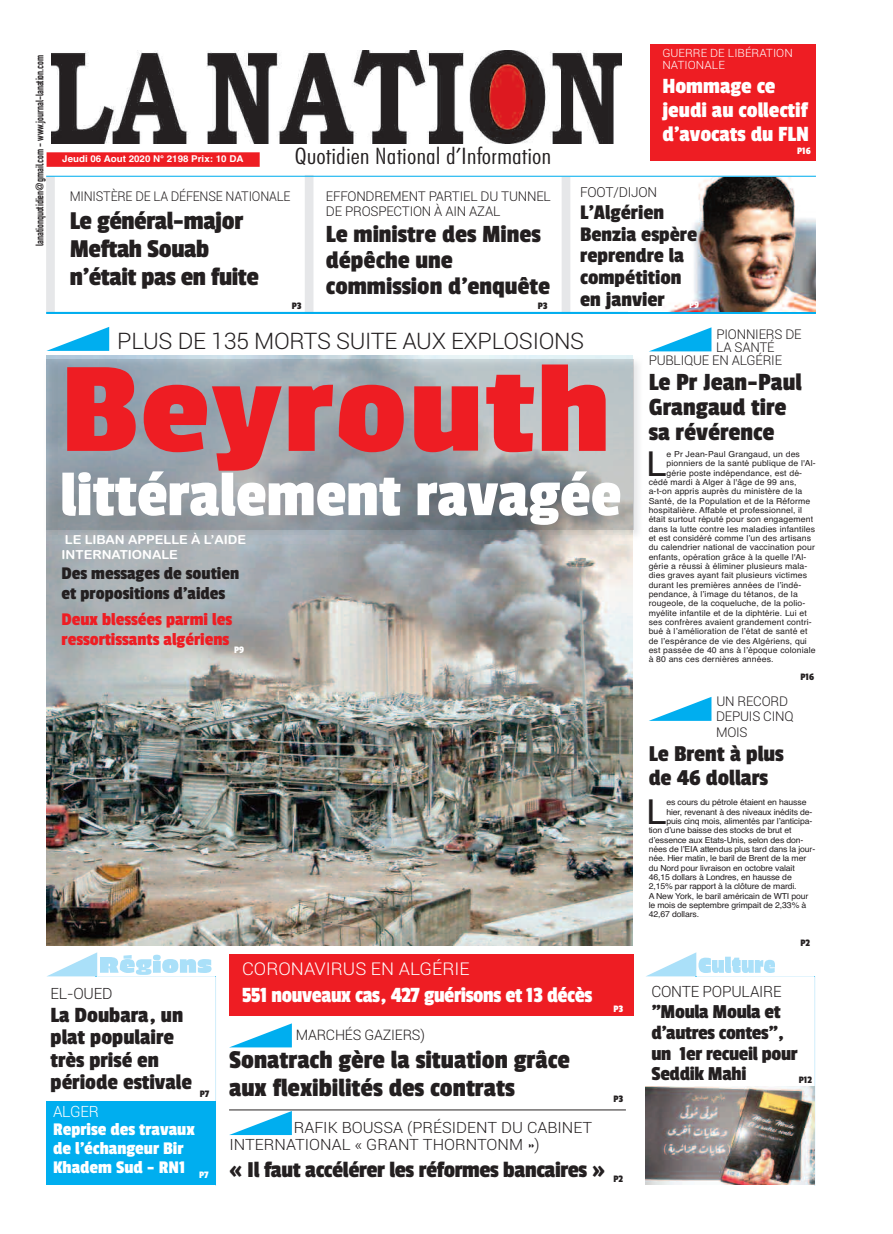
<style>
.page{position:relative;width:893px;height:1234px;background:#fff}
.page>*{position:absolute;margin:0;border:0;box-sizing:border-box;transform-origin:0 0}
.t1{font:134.7px "Passion One";letter-spacing:.015em;color:#ee1d23;scale:1.16 1}
.t2{font:66.3px "Passion One";color:#fff;scale:1.05 1}
.t3{font:34.35px "Helvetica";color:#231f20;scale:1.05 1}
.t4{font:27px/27.9px "Passion One";color:#231f20;scale:1.05 1}
.t5{font:25.95px/26px "Passion One";color:#231f20;scale:1.05 1}
.t6{font:23.85px/23.9px "Passion One";letter-spacing:-.015em;color:#231f20;scale:1.05 1}
.t7{font:22.8px/22.4px "Passion One";color:#231f20;scale:1.05 1}
.t8{font:22.8px/23.9px "Passion One";color:#fff;scale:1.05 1}
.t9{font:22.8px "Passion One";color:#fff}
.t10{font:300 22.8px "Roboto";letter-spacing:-.015em;color:#231f20}
.t11{font:300 condensed 22.8px "Futura BT";color:#231f20;scale:1.21 1}
.t12{font:21.75px/21.8px "Passion One";color:#231f20;scale:1.05 1}
.t13{font:20.7px/20.7px "Passion One";letter-spacing:-.015em;color:#231f20;scale:1.05 1}
.t14{font:18.6px/18.6px "Passion One";color:#fff;scale:1.05 1}
.t15{font:18.6px/19.6px "Passion One";color:#ee1d23;scale:1.05 1}
.t16{font:18.6px/19.6px "Passion One";color:#231f20;scale:1.05 1}
.t17{font:300 17.55px "Roboto";color:#fff;scale:1.05 1}
.t18{font:300 15.6px/16.5px "Roboto";color:#231f20;scale:1.05 1}
.t19{font:300 15.6px "Roboto";color:#231f20}
.t20{font:300 15.6px "Roboto";letter-spacing:-.015em;color:#fff}
.t21{font:300 14.55px "Roboto";letter-spacing:-.015em;color:#231f20}
.t22{font:300 13.8px "Roboto";letter-spacing:-.015em;color:#231f20}
.t23{font:300 13.5px/15.6px "Roboto";letter-spacing:-.015em;color:#231f20}
.t24{font:300 13.5px "Roboto";letter-spacing:-.015em;color:#231f20;scale:.94 1}
.t25{font:12.45px/15.6px "Arial Rounded MT Bold";color:#fff;scale:1.05 1}
.t26{font:300 11.4px/12.5px "Roboto";color:#fff;scale:1.05 1}
.t27{font:700 10.8px "DIN Condensed";color:#231f20;scale:.95 1}
.t28{font:10.35px "Passion One";color:#231f20;scale:1.05 1}
.t29{font:10.35px "Passion One";color:#fff;scale:1.05 1}
.t30{font:700 9.3px "Helvetica";color:#fff;scale:1.05 1}
.t31{font:8.25px "Helvetica";letter-spacing:.015em;color:#231f20;scale:1.05 1}
.t32{font:8.25px "Helvetica";letter-spacing:-.015em;color:#231f20;scale:1.05 1}
</style>
<div class="page">
<img style="left:47px;top:543px;width:586px;height:402px">
<div style="left:229px;top:954px;width:404px;height:61px;background:#ee1d23"></div>
<svg style="left:46px;top:327px;width:63px;height:24px"></svg>
<svg style="left:230px;top:1023px;width:62px;height:24px"></svg>
<svg style="left:229px;top:1110px;width:63px;height:24px"></svg>
<hr style="left:229px;top:1109px;width:397px;height:1px;background:#231f20">
<svg style="left:46px;top:952px;width:170px;height:233px"></svg>
<div style="left:46px;top:1100px;width:170px;height:84px;background:#00aeef"></div>
<img style="left:46px;top:355px;width:588px;height:188px">
<img style="left:633px;top:359px;width:1px;height:170px">
<div style="left:47px;top:152px;width:213px;height:15px;background:#ee1d23"></div>
<img style="left:51px;top:50px;width:571px;height:93px">
<div style="left:46px;top:176px;width:9px;height:138px;background:#e6e7e9"></div>
<div style="left:305px;top:175px;width:8px;height:139px;background:#e6e7e9"></div>
<div style="left:562px;top:177px;width:8px;height:137px;background:#e6e7e9"></div>
<hr style="left:46px;top:312px;width:770px;height:2px;background:#00aeef">
<hr style="left:46px;top:176px;width:770px;height:1px;background:#00aeef">
<div style="left:650px;top:44px;width:166px;height:116px;background:#ee1d23"></div>
<svg style="left:645px;top:952px;width:171px;height:233px"></svg>
<img style="left:645px;top:1085px;width:170px;height:99px">
<svg style="left:650px;top:327px;width:61px;height:24px"></svg>
<img style="left:668px;top:177px;width:148px;height:135px">
<svg style="left:651px;top:697px;width:60px;height:23px"></svg>
<h3 class="t27" style="left:33px;top:246px;width:202px;rotate:-90deg">lanationquotidien@gmail.com - www.journal-lanation.com</h3>
<p class="t30" style="left:62px;top:154px;width:174px">Jeudi 06 Aout 2020 N° 2198 Prix: 10 DA</p>
<h3 class="t11" style="left:295px;top:143px;width:213px">Quotidien National d’Information</h3>
<h3 class="t24" style="left:70px;top:188px;width:236px">MINISTÈRE DE LA DÉFENSE NATIONALE</h3>
<h3 class="t4" style="left:70px;top:206px;width:182px">Le général-major<br>Meftah Souab n’était pas en fuite</h3>
<p class="t28" style="left:292px;top:300px;width:11px">P3</p>
<h3 class="t23" style="left:326px;top:188px;width:227px">EFFONDREMENT PARTIEL DU TUNNEL<br>DE PROSPECTION À AIN AZAL</h3>
<h3 class="t5" style="left:326px;top:221px;width:215px">Le ministre des Mines dépêche une commission d’enquête</h3>
<p class="t28" style="left:538px;top:300px;width:11px">P3</p>
<h3 class="t26" style="left:662px;top:47px;width:126px">GUERRE DE LIBÉRATION<br>NATIONALE</h3>
<h3 class="t8" style="left:662px;top:74px;width:141px">Hommage ce jeudi au collectif d'avocats du FLN</h3>
<h3 class="t22" style="left:580px;top:184px;width:79px">FOOT/DIJON</h3>
<h3 class="t12" style="left:580px;top:201px;width:115px">L'Algérien<br>Benzia espère reprendre la compétition en janvier <sub>P9</sub></h3>
<p class="t29" style="left:797px;top:145px;width:14px">P16</p>
<h3 class="t10" style="left:117px;top:328px;width:469px">PLUS DE 135 MORTS SUITE AUX EXPLOSIONS</h3>
<h1 class="t1" style="left:60px;top:338px;width:476px">Beyrouth</h1>
<h2 class="t2" style="left:60px;top:459px;width:536px">littéralement ravagée</h2>
<h3 class="t25" style="left:62px;top:531px;width:177px">LE LIBAN APPELLE À L’AIDE<br>INTERNATIONALE</h3>
<h3 class="t16" style="left:62px;top:563px;width:171px">Des messages de soutien et propositions d’aides</h3>
<h3 class="t15" style="left:62px;top:609px;width:164px">Deux blessées parmi les ressortissants algériens</h3>
<p class="t29" style="left:234px;top:644px;width:11px">P9</p>
<h3 class="t23" style="left:716px;top:326px;width:87px">PIONNIERS DE</h3>
<h3 class="t23" style="left:716px;top:339px;width:60px">LA SANTÉ</h3>
<h3 class="t23" style="left:649px;top:353px;width:135px">PUBLIQUE EN ALGÉRIE</h3>
<h3 class="t5" style="left:649px;top:369px;width:147px;line-height:24.9px">Le Pr Jean-Paul<br>Grangaud tire sa révérence</h3>
<h3 class="t3" style="left:647px;top:443px;width:21px">L</h3>
<p class="t31" style="left:667px;top:449px;width:129px">e Pr Jean-Paul Grangaud, un des</p>
<p class="t31" style="left:667px;top:458px;width:144px">pionniers de la santé publique de l'Al-</p>
<p class="t31" style="left:667px;top:468px;width:131px">gérie poste indépendance, est dé-</p>
<p class="t31" style="left:649px;top:477px;width:142px">cédé mardi à Alger à l'âge de 99 ans,</p>
<p class="t31" style="left:649px;top:486px;width:148px">a-t-on appris auprès du ministère de la</p>
<p class="t31" style="left:649px;top:496px;width:155px">Santé, de la Population et de la Réforme</p>
<p class="t31" style="left:649px;top:505px;width:148px">hospitalière. Affable et professionnel, il</p>
<p class="t31" style="left:649px;top:514px;width:158px">était surtout réputé pour son engagement</p>
<p class="t31" style="left:649px;top:523px;width:160px">dans la lutte contre les maladies infantiles</p>
<p class="t31" style="left:649px;top:533px;width:156px">et est considéré comme l’un des artisans</p>
<p class="t31" style="left:649px;top:542px;width:160px">du calendrier national de vaccination pour</p>
<p class="t31" style="left:649px;top:551px;width:152px">enfants, opération grâce à la quelle l'Al-</p>
<p class="t31" style="left:649px;top:561px;width:153px">gérie a réussi à éliminer plusieurs mala-</p>
<p class="t31" style="left:649px;top:570px;width:152px">dies graves ayant fait plusieurs victimes</p>
<p class="t31" style="left:649px;top:579px;width:147px">durant les premières années de l’indé-</p>
<p class="t31" style="left:649px;top:589px;width:144px">pendance, à l’image du tétanos, de la</p>
<p class="t31" style="left:649px;top:598px;width:151px">rougeole, de la coqueluche, de la polio-</p>
<p class="t31" style="left:649px;top:607px;width:152px">myélite infantile et de la diphtérie. Lui et</p>
<p class="t31" style="left:649px;top:617px;width:157px">ses confrères avaient grandement contri-</p>
<p class="t31" style="left:649px;top:626px;width:153px">bué à l’amélioration de l’état de santé et</p>
<p class="t31" style="left:649px;top:635px;width:152px">de l’espérance de vie des Algériens, qui</p>
<p class="t31" style="left:649px;top:645px;width:161px">est passée de 40 ans à l’époque coloniale</p>
<p class="t31" style="left:649px;top:654px;width:121px">à 80 ans ces dernières années.</p>
<p class="t28" style="left:800px;top:670px;width:14px">P16</p>
<h3 class="t23" style="left:716px;top:693px;width:79px">UN RECORD<br>DEPUIS CINQ<br>MOIS</h3>
<h3 class="t6" style="left:649px;top:741px;width:130px">Le Brent à plus de 46 dollars</h3>
<h3 class="t3" style="left:647px;top:791px;width:21px">L</h3>
<p class="t32" style="left:666px;top:797px;width:135px">es cours du pétrole étaient en hausse</p>
<p class="t32" style="left:666px;top:806px;width:141px">hier, revenant à des niveaux inédits de-</p>
<p class="t32" style="left:666px;top:816px;width:140px">puis cinq mois, alimentés par l’anticipa-</p>
<p class="t32" style="left:649px;top:825px;width:138px">tion d’une baisse des stocks de brut et</p>
<p class="t32" style="left:649px;top:834px;width:149px">d’essence aux Etats-Unis, selon des don-</p>
<p class="t32" style="left:649px;top:844px;width:160px">nées de l’EIA attendus plus tard dans la jour-</p>
<p class="t32" style="left:649px;top:853px;width:152px">née. Hier matin, le baril de Brent de la mer</p>
<p class="t32" style="left:649px;top:862px;width:141px">du Nord pour livraison en octobre valait</p>
<p class="t32" style="left:649px;top:872px;width:138px">46,15 dollars à Londres, en hausse de</p>
<p class="t32" style="left:649px;top:881px;width:142px">2,15% par rapport à la clôture de mardi.</p>
<p class="t32" style="left:649px;top:890px;width:154px">A New York, le baril américain de WTI pour</p>
<p class="t32" style="left:649px;top:900px;width:152px">le mois de septembre grimpait de 2,33% à</p>
<p class="t32" style="left:649px;top:909px;width:50px">42,67 dollars.</p>
<p class="t28" style="left:800px;top:936px;width:11px">P2</p>
<h3 class="t17" style="left:242px;top:958px;width:218px">CORONAVIRUS EN ALGÉRIE</h3>
<h3 class="t9" style="left:242px;top:982px;width:352px">551 nouveaux cas, 427 guérisons et 13 décès</h3>
<h3 class="t19" style="left:51px;top:984px;width:63px">EL-OUED</h3>
<h3 class="t7" style="left:51px;top:1003px;width:136px">La Doubara, un plat populaire très prisé en période estivale</h3>
<h3 class="t20" style="left:53px;top:1101px;width:47px">ALGER</h3>
<h3 class="t14" style="left:53px;top:1119px;width:136px">Reprise des travaux de l'échangeur Bir<br>Khadem Sud - RN1</h3>
<p class="t29" style="left:613px;top:1002px;width:11px">P3</p>
<h3 class="t21" style="left:296px;top:1025px;width:131px">MARCHÉS GAZIERS)</h3>
<h3 class="t4" style="left:229px;top:1044px;width:326px">Sonatrach gère la situation grâce aux flexibilités des contrats</h3>
<p class="t28" style="left:200px;top:1088px;width:11px">P7</p>
<p class="t28" style="left:613px;top:1092px;width:11px">P3</p>
<h3 class="t18" style="left:229px;top:1119px;width:347px;text-indent:64px">RAFIK BOUSSA (PRÉSIDENT DU CABINET<br>INTERNATIONAL « GRANT THORNTONM »)</h3>
<h3 class="t6" style="left:229px;top:1156px;width:359px">« Il faut accélérer les réformes bancaires »</h3>
<p class="t29" style="left:199px;top:1169px;width:11px">P7</p>
<p class="t28" style="left:613px;top:1172px;width:11px">P2</p>
<h3 class="t19" style="left:651px;top:982px;width:132px">CONTE POPULAIRE</h3>
<h3 class="t13" style="left:651px;top:1000px;width:141px">"Moula Moula et d'autres contes", un 1er recueil pour<br>Seddik Mahi</h3>
<p class="t28" style="left:799px;top:1073px;width:14px">P12</p>
</div>
